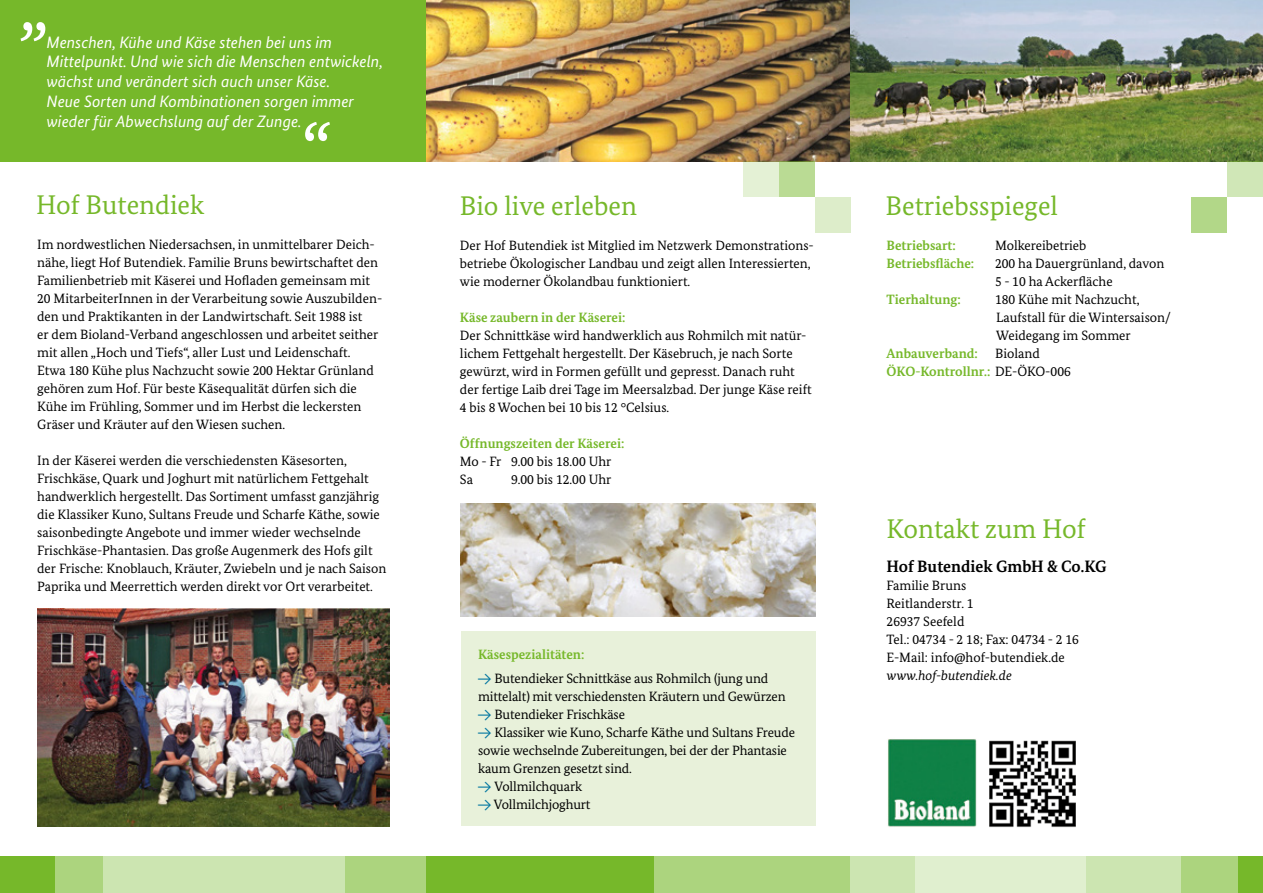
<style>
.page{position:relative;width:1263px;height:893px;background:#fff}
.page>*{position:absolute;margin:0;border:0;box-sizing:border-box;transform-origin:0 0}
.t1{font:27px "Bundes Serif";color:#76b82a}
.t2{font:italic 16.5px/19.8px "Bundes Sans";color:#fff}
.t3{font:700 16.5px "Bundes Serif";color:#000}
.t4{font:13.5px/18px "Bundes Serif";color:#000}
.t5{font:700 13.5px "Bundes Serif";color:#76b82a}
.t6{font:italic 13.5px "Bundes Serif";color:#000}
.s1{font-weight:700;color:#76b82a}
.s2{font-family:"The Mix Expert";color:#0075a0}
</style>
<div class="page">
<img style="left:425px;top:0;width:425px;height:162px">
<img style="left:461px;top:504px;width:354px;height:112px">
<img style="left:850px;top:0;width:413px;height:162px">
<div style="left:0;top:0;width:425px;height:162px;background:#76b82a"></div>
<div style="left:0;top:856px;width:1263px;height:37px;background:#76b82a"></div>
<div style="left:461px;top:631px;width:354px;height:195px;background:#e8f1da"></div>
<div style="left:55px;top:856px;width:48px;height:37px;background:#acd47e"></div>
<svg style="left:103px;top:856px;width:322px;height:37px;background:#c4e0a4"></svg>
<svg style="left:1086px;top:856px;width:151px;height:37px;background:#c0de9e"></svg>
<svg style="left:655px;top:856px;width:431px;height:37px;background:#c5e1a5"></svg>
<div style="left:1191px;top:197px;width:36px;height:36px;background:#b2d788"></div>
<div style="left:1227px;top:161px;width:36px;height:36px;background:#d0e7b7"></div>
<div style="left:815px;top:197px;width:35px;height:36px;background:#ddedca"></div>
<div style="left:743px;top:161px;width:36px;height:36px;background:#e4f1d5"></div>
<div style="left:779px;top:161px;width:36px;height:36px;background:#badb94"></div>
<img style="left:888px;top:739px;width:89px;height:88px">
<img style="left:989px;top:740px;width:87px;height:88px">
<svg style="left:21px;top:22px;width:24px;height:19px"></svg>
<svg style="left:305px;top:122px;width:25px;height:19px"></svg>
<img style="left:37px;top:608px;width:352px;height:218px">
<p class="t2" style="left:47px;top:32px;width:338px">Menschen, Kühe und Käse stehen bei uns im Mittelpunkt. Und wie sich die Menschen entwickeln, wächst und verändert sich auch unser Käse.<br>Neue Sorten und Kombinationen sorgen immer wieder für Abwechslung auf der Zunge.</p>
<h1 class="t1" style="left:36px;top:189px;width:170px">Hof Butendiek</h1>
<p class="t4" style="left:37px;top:235px;width:347px">Im nordwestlichen Niedersachsen, in unmittelbarer Deich&shy;nähe, liegt Hof Butendiek. Familie Bruns bewirtschaftet den Familienbetrieb mit Käserei und Hofladen gemeinsam mit 20 MitarbeiterInnen in der Verarbeitung sowie Auszubilden&shy;den und Praktikanten in der Landwirtschaft. Seit 1988 ist<br>er dem Bioland-Verband angeschlossen und arbeitet seither mit allen „Hoch und Tiefs“, aller Lust und Leidenschaft.<br>Etwa 180 Kühe plus Nachzucht sowie 200 Hektar Grünland gehören zum Hof. Für beste Käsequalität dürfen sich die Kühe im Frühling, Sommer und im Herbst die leckersten Gräser und Kräuter auf den Wiesen suchen.</p>
<p class="t4" style="left:37px;top:451px;width:351px">In der Käserei werden die verschiedensten Käsesorten, Frischkäse, Quark und Joghurt mit natürlichem Fettgehalt handwerklich hergestellt. Das Sortiment umfasst ganzjährig die Klassiker Kuno, Sultans Freude und Scharfe Käthe, sowie saisonbedingte Angebote und immer wieder wechselnde Frischkäse-Phantasien. Das große Augenmerk des Hofs gilt der Frische: Knoblauch, Kräuter, Zwiebeln und je nach Saison Paprika und Meerrettich werden direkt vor Ort verarbeitet.</p>
<h1 class="t1" style="left:460px;top:190px;width:179px">Bio live erleben</h1>
<h1 class="t1" style="left:885px;top:190px;width:174px">Betriebsspiegel</h1>
<p class="t4" style="left:460px;top:236px;width:355px">Der Hof Butendiek ist Mitglied im Netzwerk Demonstrations&shy;betriebe Ökologischer Landbau und zeigt allen Interessierten, wie moderner Ökolandbau funktioniert.</p>
<p class="t5" style="left:460px;top:309px;width:167px">Käse zaubern in der Käserei:</p>
<p class="t4" style="left:460px;top:326px;width:353px">Der Schnittkäse wird handwerklich aus Rohmilch mit natür&shy;lichem Fettgehalt hergestellt. Der Käsebruch, je nach Sorte gewürzt, wird in Formen gefüllt und gepresst. Danach ruht der fertige Laib drei Tage im Meersalzbad. Der junge Käse reift 4 bis 8 Wochen bei 10 bis 12 °Celsius.</p>
<p class="t5" style="left:460px;top:435px;width:166px">Öffnungszeiten der Käserei:</p>
<p class="t4" style="left:460px;top:452px;width:153px">Mo - Fr 9.00 bis 18.00 Uhr<br>Sa</p>
<p class="t4" style="left:511px;top:470px;width:102px">9.00 bis 12.00 Uhr</p>
<p class="t4" style="left:478px;top:642px;width:292px;line-height:24px"><span class="s1">Käsespezialitäten:<br></span><span class="s2">Y</span> Butendieker Schnittkäse aus Rohmilch (jung und</p>
<p class="t4" style="left:478px;top:687px;width:318px">mittelalt) mit verschiedensten Kräutern und Gewürzen <span class="s2">Y</span> Butendieker Frischkäse<br><span class="s2">Y</span> Klassiker wie Kuno, Scharfe Käthe und Sultans Freude sowie wechselnde Zubereitungen, bei der der Phantasie kaum Grenzen gesetzt sind.<br><span class="s2">Y</span> Vollmilchquark<br><span class="s2">Y</span> Vollmilchjoghurt</p>
<p class="t5" style="left:887px;top:237px;width:71px">Betriebsart:</p>
<p class="t4" style="left:995px;top:236px;width:93px">Molkereibetrieb</p>
<p class="t5" style="left:887px;top:255px;width:89px">Betriebsfläche:</p>
<p class="t4" style="left:995px;top:254px;width:171px">200 ha Dauergrünland, davon<br>5 - 10 ha Ackerfläche</p>
<p class="t5" style="left:887px;top:291px;width:76px">Tierhaltung:</p>
<p class="t4" style="left:995px;top:290px;width:177px">180 Kühe mit Nachzucht,<br>Laufstall für die Wintersaison/<br>Weidegang im Sommer</p>
<p class="t5" style="left:887px;top:345px;width:93px">Anbauverband:</p>
<p class="t4" style="left:887px;top:344px;width:186px;text-indent:108px">Bioland<br><span class="s1">ÖKO-Kontrollnr.:</span> DE-ÖKO-006</p>
<h1 class="t1" style="left:887px;top:512px;width:201px">Kontakt zum Hof</h1>
<p class="t3" style="left:887px;top:556px;width:221px">Hof Butendiek GmbH &amp; Co.KG</p>
<p class="t4" style="left:887px;top:576px;width:194px">Familie Bruns<br>Reitlanderstr. 1<br>26937 Seefeld<br>Tel.: 04734 - 2 18; Fax: 04734 - 2 16<br>E-Mail: info@hof-butendiek.de</p>
<p class="t6" style="left:887px;top:667px;width:127px">www.hof-butendiek.de</p>
</div>
